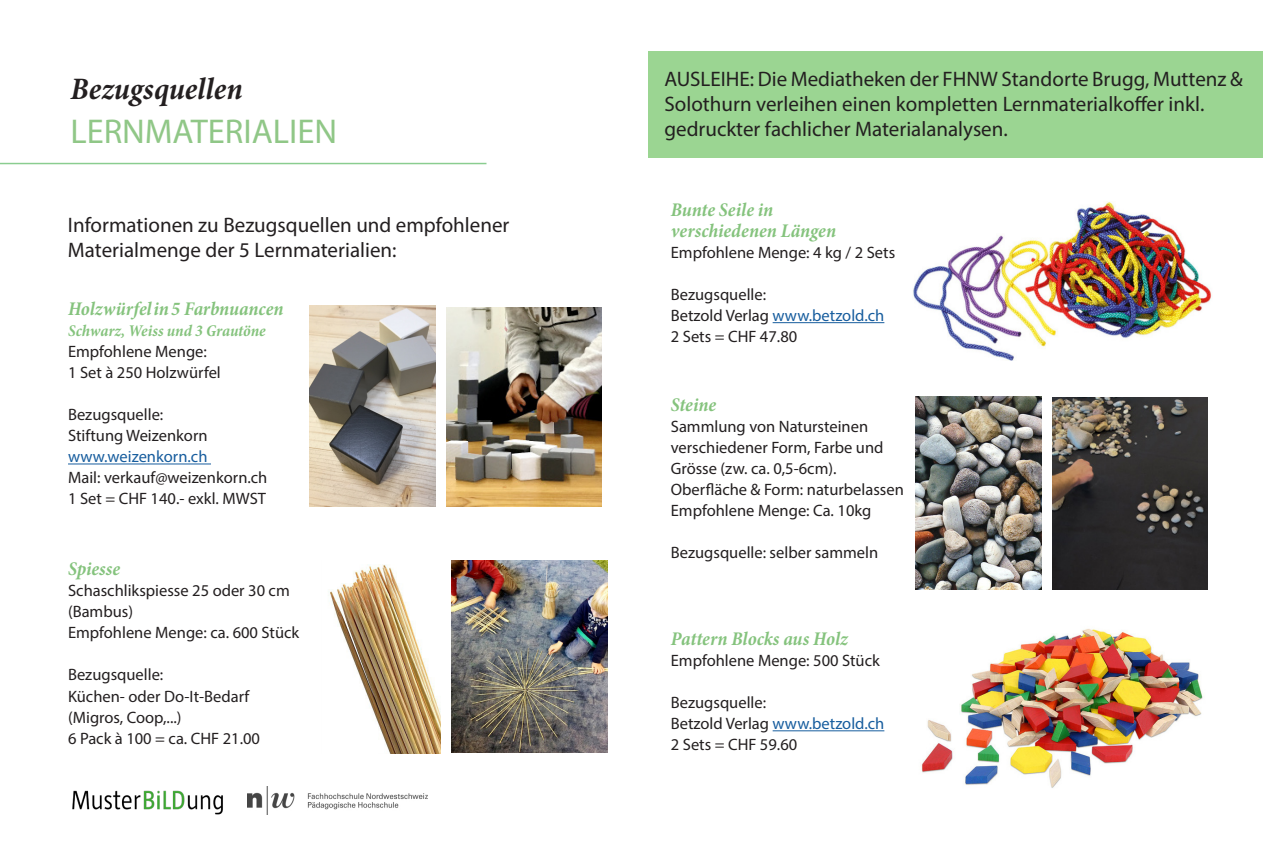
<style>
.page{position:relative;width:1263px;height:851px;background:#fff}
.page>*{position:absolute;margin:0;border:0;box-sizing:border-box;transform-origin:0 0}
.t1{font:34.5px "Myriad Pro";color:#90c787}
.t2{font:italic 700 condensed 31.5px "Minion Pro";letter-spacing:.005em;color:#231f20}
.t3{font:21px/25.2px "Myriad Pro";color:#231f20}
.t4{font:italic 700 condensed 19.5px/21px "Minion Pro";letter-spacing:-.005em;color:#85c37d}
.t5{font:16.5px/21px "Myriad Pro";color:#231f20}
.t6{font:16.5px "Myriad Pro";color:#175d9e}
.t7{font:italic 700 condensed 16.5px "Minion Pro";letter-spacing:-.005em;color:#85c37d}
.s1{color:#231f20}
</style>
<div class="page">
<img style="left:1053px;top:398px;width:155px;height:191px">
<img style="left:915px;top:396px;width:126px;height:193px">
<img style="left:248px;top:786px;width:180px;height:28px">
<img style="left:446px;top:308px;width:155px;height:198px">
<hr style="left:0;top:163px;width:486px;height:1px;background:#40ae49">
<hr style="left:68px;top:463px;width:143px;height:1px;background:#175d9e">
<hr style="left:773px;top:322px;width:111px;height:1px;background:#175d9e">
<img style="left:309px;top:306px;width:126px;height:200px">
<img style="left:913px;top:202px;width:299px;height:158px">
<hr style="left:773px;top:730px;width:111px;height:1px;background:#175d9e">
<img style="left:921px;top:628px;width:282px;height:160px">
<img style="left:72px;top:790px;width:151px;height:25px">
<img style="left:452px;top:560px;width:155px;height:192px">
<img style="left:330px;top:564px;width:111px;height:189px">
<div style="left:649px;top:51px;width:614px;height:107px;background:#9bd592"></div>
<p class="t2" style="left:70px;top:67px;width:174px">Bezugsquellen</p>
<p class="t1" style="left:70px;top:110px;width:268px">LERNMATERIALIEN</p>
<p class="t3" style="left:68px;top:212px;width:443px">Informationen zu Bezugsquellen und empfohlener<br>Materialmenge der 5 Lernmaterialien:</p>
<p class="t4" style="left:68px;top:298px;width:217px">Holzwürfel in 5 Farbnuancen</p>
<p class="t7" style="left:68px;top:319px;width:199px">Schwarz, Weiss und 3 Grautöne</p>
<p class="t5" style="left:68px;top:341px;width:154px">Empfohlene Menge:<br>1 Set à 250 Holzwürfel</p>
<p class="t5" style="left:68px;top:404px;width:97px">Bezugsquelle:</p>
<p class="t5" style="left:68px;top:425px;width:141px">Stiftung Weizenkorn</p>
<p class="t6" style="left:68px;top:446px;width:141px">www.weizenkorn.ch</p>
<p class="t5" style="left:68px;top:467px;width:201px">Mail: verkauf@weizenkorn.ch</p>
<p class="t5" style="left:68px;top:488px;width:200px">1 Set = CHF 140.- exkl. MWST</p>
<p class="t4" style="left:68px;top:558px;width:54px">Spiesse</p>
<p class="t5" style="left:68px;top:580px;width:223px">Schaschlikspiesse 25 oder 30 cm (Bambus)</p>
<p class="t5" style="left:68px;top:622px;width:233px">Empfohlene Menge: ca. 600 Stück</p>
<p class="t5" style="left:68px;top:664px;width:97px">Bezugsquelle:</p>
<p class="t5" style="left:68px;top:685px;width:183px">Küchen- oder Do-It-Bedarf (Migros, Coop,...)</p>
<p class="t5" style="left:68px;top:727px;width:193px">6 Pack à 100 = ca. CHF 21.00</p>
<p class="t3" style="left:664px;top:66px;width:580px">AUSLEIHE: Die Mediatheken der FHNW Standorte Brugg, Muttenz &amp;<br>Solothurn verleihen einen kompletten Lernmaterialkoffer inkl. gedruckter fachlicher Materialanalysen.</p>
<p class="t4" style="left:671px;top:199px;width:167px">Bunte Seile in verschiedenen Längen</p>
<p class="t5" style="left:671px;top:241px;width:226px">Empfohlene Menge: 4 kg / 2 Sets</p>
<p class="t5" style="left:671px;top:283px;width:97px">Bezugsquelle:</p>
<p class="t6" style="left:671px;top:305px;width:215px"><span class="s1">Betzold Verlag</span> www.betzold.ch</p>
<p class="t5" style="left:671px;top:325px;width:128px">2 Sets = CHF 47.80</p>
<p class="t4" style="left:671px;top:394px;width:47px">Steine</p>
<p class="t5" style="left:671px;top:415px;width:214px">Sammlung von Natursteinen verschiedener Form, Farbe und<br>Grösse (zw. ca. 0,5-6cm).</p>
<p class="t5" style="left:671px;top:478px;width:235px">Oberfläche &amp; Form: naturbelassen</p>
<p class="t5" style="left:671px;top:499px;width:202px">Empfohlene Menge: Ca. 10kg</p>
<p class="t5" style="left:671px;top:541px;width:209px">Bezugsquelle: selber sammeln</p>
<p class="t4" style="left:671px;top:628px;width:178px">Pattern Blocks aus Holz</p>
<p class="t5" style="left:671px;top:649px;width:211px">Empfohlene Menge: 500 Stück</p>
<p class="t5" style="left:671px;top:691px;width:97px">Bezugsquelle:</p>
<p class="t6" style="left:671px;top:713px;width:215px"><span class="s1">Betzold Verlag</span> www.betzold.ch</p>
<p class="t5" style="left:671px;top:733px;width:128px">2 Sets = CHF 59.60</p>
</div>
